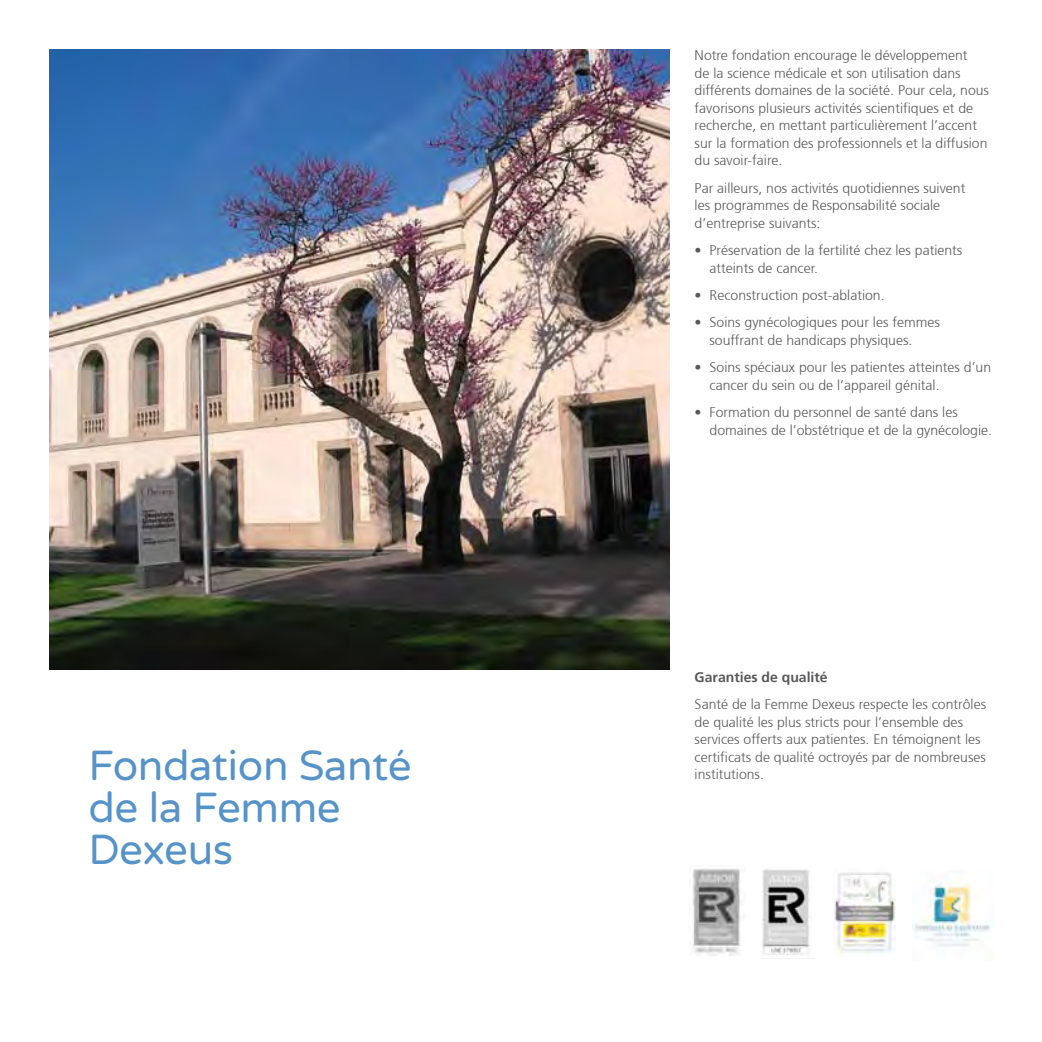
<style>
.page{position:relative;width:1042px;height:1042px;background:#fff}
.page>*{position:absolute;margin:0;border:0;box-sizing:border-box;transform-origin:0 0}
.t1{font:42px/42px "Varela Round";letter-spacing:-.01em;color:#5693c9}
.t2{font:300 14px/17.5px "Frutiger 45";color:#58585a}
.t3{font:700 14px "Frutiger 65";color:#58585a}
</style>
<div class="page">
<img style="left:50px;top:50px;width:620px;height:620px">
<img style="left:912px;top:883px;width:79px;height:64px">
<img style="left:834px;top:872px;width:61px;height:82px">
<img style="left:761px;top:869px;width:54px;height:90px">
<img style="left:692px;top:868px;width:49px;height:87px">
<h1 class="t1" style="left:88px;top:746px;width:325px">Fondation Santé de la Femme<br>Dexeus</h1>
<p class="t2" style="left:694px;top:47px;width:296px">Notre fondation encourage le développement<br>de la science médicale et son utilisation dans différents domaines de la société. Pour cela, nous favorisons plusieurs activités scientifiques et de recherche, en mettant particulièrement l’accent sur la formation des professionnels et la diffusion du savoir-faire.</p>
<p class="t2" style="left:694px;top:179px;width:272px">Par ailleurs, nos activités quotidiennes suivent les programmes de Responsabilité sociale d’entreprise suivants:</p>
<p class="t2" style="left:709px;top:242px;width:254px;text-indent:-15px">• Préservation de la fertilité chez les patients atteints de cancer.</p>
<p class="t2" style="left:694px;top:287px;width:191px">• Reconstruction post-ablation.</p>
<p class="t2" style="left:709px;top:314px;width:232px;text-indent:-15px">• Soins gynécologiques pour les femmes souffrant de handicaps physiques.</p>
<p class="t2" style="left:709px;top:359px;width:283px;text-indent:-15px">• Soins spéciaux pour les patientes atteintes d’un cancer du sein ou de l’appareil génital.</p>
<p class="t2" style="left:709px;top:404px;width:284px;text-indent:-15px">• Formation du personnel de santé dans les domaines de l’obstétrique et de la gynécologie.</p>
<p class="t3" style="left:694px;top:668px;width:135px">Garanties de qualité</p>
<p class="t2" style="left:694px;top:696px;width:293px">Santé de la Femme Dexeus respecte les contrôles de qualité les plus stricts pour l’ensemble des services offerts aux patientes. En témoignent les certificats de qualité octroyés par de nombreuses institutions.</p>
</div>
